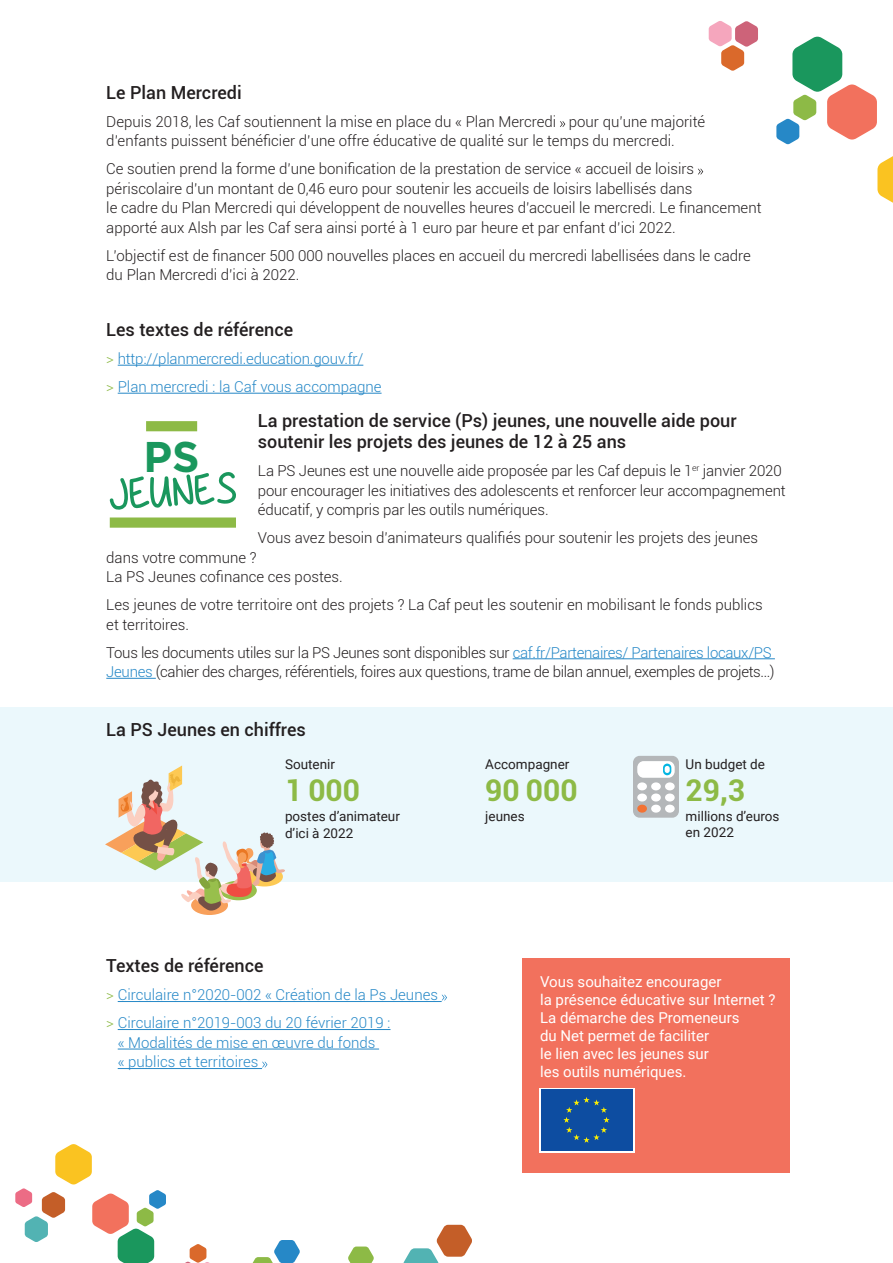
<style>
.page{position:relative;width:893px;height:1263px;background:#fff}
.page>*{position:absolute;margin:0;border:0;box-sizing:border-box;transform-origin:0 0}
.t1{font:700 42.9px "Gotham";color:#1a975d}
.t2{font:700 30px "Roboto";color:#8dba46}
.t3{font:500 18px/21.6px "Roboto";color:#231f20}
.t4{font:300 15px/19.5px "Roboto";color:#231f20}
.t5{font:300 15px/28px "Roboto";color:#2688c7}
.t6{font:300 15px/19.5px "Roboto";letter-spacing:-.02em;color:#231f20}
.t7{font:15px/18px "Roboto";color:#fff}
.t8{font:13.5px/16.5px "Roboto";color:#231f20}
.s1{color:#8dba46}
.s2{color:#2688c7}
</style>
<div class="page">
<svg style="left:185px;top:1244px;width:25px;height:19px"></svg>
<svg style="left:15px;top:1144px;width:151px;height:119px"></svg>
<svg style="left:348px;top:1246px;width:26px;height:17px"></svg>
<svg style="left:403px;top:1225px;width:69px;height:38px"></svg>
<svg style="left:252px;top:1240px;width:48px;height:23px"></svg>
<svg style="left:877px;top:156px;width:16px;height:47px"></svg>
<svg style="left:709px;top:21px;width:49px;height:50px"></svg>
<svg style="left:776px;top:37px;width:101px;height:107px"></svg>
<div style="left:0;top:707px;width:893px;height:175px;background:#ebf8fc"></div>
<hr style="left:118px;top:365px;width:245px;height:1px;background:#2688c7">
<hr style="left:118px;top:393px;width:264px;height:1px;background:#2688c7">
<svg style="left:560px;top:121px;width:5px;height:6px"></svg>
<svg style="left:698px;top:169px;width:5px;height:5px"></svg>
<hr style="left:513px;top:658px;width:262px;height:1px;background:#2688c7">
<hr style="left:106px;top:678px;width:50px;height:1px;background:#2688c7">
<svg style="left:633px;top:756px;width:46px;height:62px;background:#cdd0d1"></svg>
<div style="left:191px;top:895px;width:37px;height:20px;background:#f8a05b;border-radius:50%"></div>
<svg style="left:105px;top:765px;width:180px;height:147px"></svg>
<hr style="left:118px;top:1001px;width:324px;height:1px;background:#2688c7">
<hr style="left:118px;top:1029px;width:272px;height:1px;background:#2688c7">
<hr style="left:118px;top:1049px;width:261px;height:1px;background:#2688c7">
<hr style="left:118px;top:1068px;width:144px;height:1px;background:#2688c7">
<svg style="left:442px;top:995px;width:5px;height:5px"></svg>
<svg style="left:262px;top:1062px;width:5px;height:5px"></svg>
<div style="left:522px;top:959px;width:268px;height:214px;background:#f2715d"></div>
<div style="left:146px;top:421px;width:51px;height:10px;background:#8dba46"></div>
<div style="left:110px;top:517px;width:126px;height:11px;background:#8dba46"></div>
<svg style="left:110px;top:472px;width:126px;height:38px"></svg>
<div style="left:539px;top:1088px;width:95px;height:64px;background:linear-gradient(to right,#0d4da1,#0d4da1)"></div>
<div style="left:541px;top:1089px;width:91px;height:61px;background:#0d4da1"></div>
<svg style="left:563px;top:1097px;width:47px;height:46px"></svg>
<p class="t3" style="left:106px;top:81px;width:137px">Le Plan Mercredi</p>
<p class="t4" style="left:106px;top:111px;width:600px">Depuis 2018, les Caf soutiennent la mise en place du « Plan Mercredi pour qu’une majorité d’enfants puissent bénéficier d’une offre éducative de qualité sur le temps du mercredi.</p>
<p class="t4" style="left:106px;top:159px;width:657px">Ce soutien prend la forme d’une bonification de la prestation de service « accueil de loisirs périscolaire d’un montant de 0,46 euro pour soutenir les accueils de loisirs labellisés dans<br>le cadre du Plan Mercredi qui développent de nouvelles heures d’accueil le mercredi. Le financement apporté aux Alsh par les Caf sera ainsi porté à 1 euro par heure et par enfant d’ici 2022.</p>
<p class="t4" style="left:106px;top:245px;width:646px">L’objectif est de financer 500 000 nouvelles places en accueil du mercredi labellisées dans le cadre du Plan Mercredi d’ici à 2022.</p>
<p class="t3" style="left:106px;top:318px;width:188px">Les textes de référence</p>
<p class="t5" style="left:106px;top:344px;width:277px"><span class="s1">&gt;</span> http://planmercredi.education.gouv.fr/<br><span class="s1">&gt;</span> Plan mercredi : la Caf vous accompagne</p>
<p class="t3" style="left:258px;top:409px;width:480px">La prestation de service (Ps) jeunes, une nouvelle aide pour soutenir les projets des jeunes de 12 à 25 ans</p>
<p class="t4" style="left:258px;top:461px;width:529px">La PS Jeunes est une nouvelle aide proposée par les Caf depuis le 1<sup>er</sup> janvier 2020 pour encourager les initiatives des adolescents et renforcer leur accompagnement éducatif, y compris par les outils numériques.</p>
<p class="t4" style="left:258px;top:528px;width:502px">Vous avez besoin d’animateurs qualifiés pour soutenir les projets des jeunes</p>
<p class="t4" style="left:106px;top:547px;width:238px">dans votre commune ?<br>La PS Jeunes cofinance ces postes.</p>
<p class="t4" style="left:106px;top:595px;width:658px">Les jeunes de votre territoire ont des projets ? La Caf peut les soutenir en mobilisant le fonds publics et territoires.</p>
<p class="t6" style="left:106px;top:642px;width:670px">Tous les documents utiles sur la PS Jeunes sont disponibles sur <span class="s2">caf.fr/Partenaires/ Partenaires locaux/PS<br>Jeunes</span> (cahier des charges, référentiels, foires aux questions, trame de bilan annuel, exemples de projets…)</p>
<h1 class="t1" style="left:143px;top:428px;width:58px">PS</h1>
<p class="t3" style="left:106px;top:718px;width:201px">La PS Jeunes en chiffres</p>
<p class="t8" style="left:285px;top:755px;width:52px">Soutenir</p>
<h2 class="t2" style="left:285px;top:769px;width:77px">1 000</h2>
<p class="t8" style="left:285px;top:808px;width:116px">postes d’animateur d’ici à 2022</p>
<p class="t8" style="left:485px;top:755px;width:86px">Accompagner</p>
<h2 class="t2" style="left:485px;top:769px;width:94px">90 000</h2>
<p class="t8" style="left:485px;top:807px;width:41px">jeunes</p>
<p class="t8" style="left:686px;top:755px;width:81px">Un budget de</p>
<h2 class="t2" style="left:686px;top:769px;width:61px">29,3</h2>
<p class="t8" style="left:686px;top:808px;width:95px">millions d’euros en 2022</p>
<p class="t3" style="left:106px;top:954px;width:159px">Textes de référence</p>
<p class="t5" style="left:106px;top:980px;width:333px"><span class="s1">&gt;</span> Circulaire n°2020-002 « Création de la Ps Jeunes <span class="s1">&gt;</span> Circulaire n°2019-003 du 20 février 2019 :</p>
<p class="t5" style="left:118px;top:1032px;width:259px;line-height:19.5px">« Modalités de mise en œuvre du fonds « publics et territoires</p>
<p class="t7" style="left:540px;top:972px;width:237px">Vous souhaitez encourager<br>la présence éducative sur Internet ?<br>La démarche des Promeneurs<br>du Net permet de faciliter<br>le lien avec les jeunes sur<br>les outils numériques.</p>
</div>
